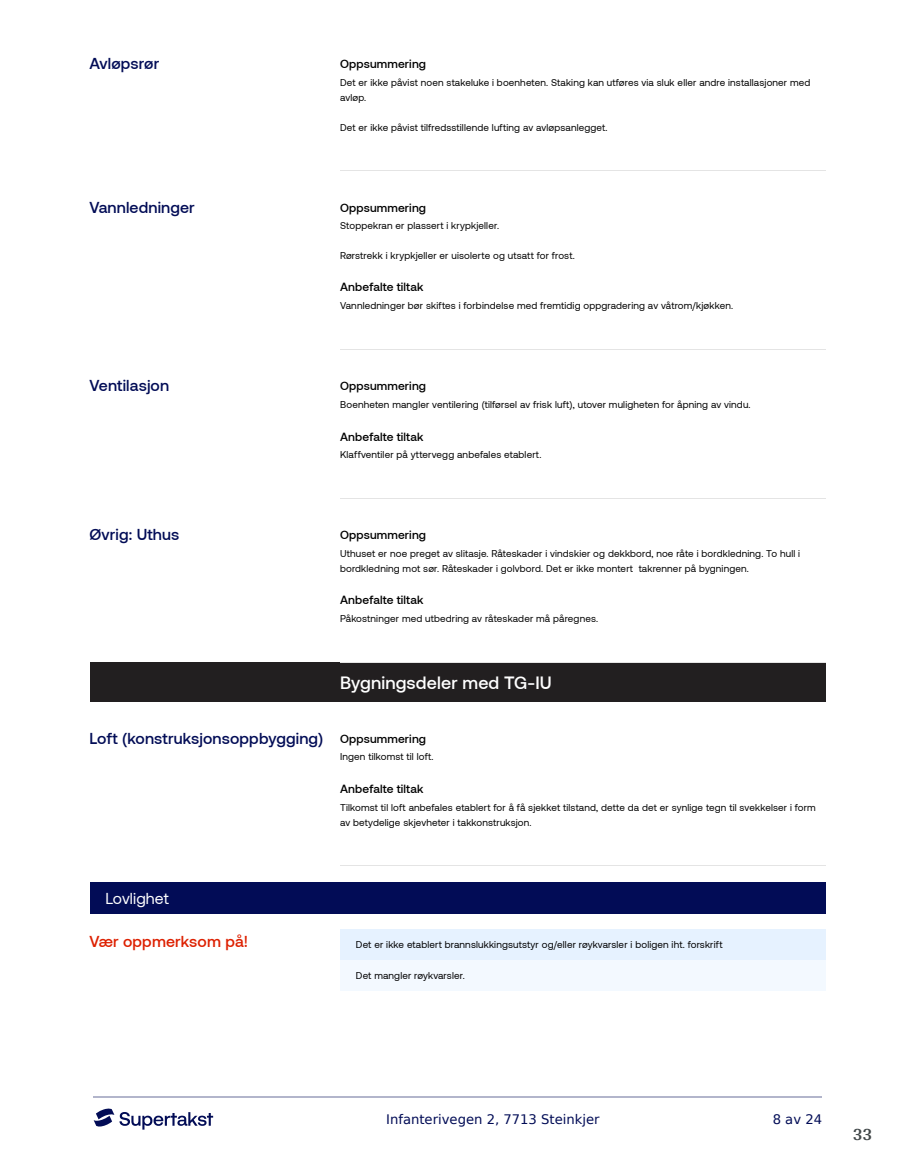
<style>
.page{position:relative;width:915px;height:1172px;background:#fff}
.page>*{position:absolute;margin:0;border:0;box-sizing:border-box;transform-origin:0 0}
.t1{font:700 18px "Arya";color:#414749}
.t2{font:500 17.7px "Aeonik";letter-spacing:.01em;color:#fff}
.t3{font:500 15.75px "Aeonik";letter-spacing:.01em;color:#020c56}
.t4{font:500 15.75px "Aeonik";letter-spacing:.01em;color:#dd2000}
.t5{font:15.75px "Aeonik";letter-spacing:.01em;color:#fff}
.t6{font:13.2px "DejaVu Sans";color:#020c56}
.t7{font:500 11.85px "Aeonik";letter-spacing:.015em;color:#000}
.t8{font:9.9px/14.9px "Aeonik";letter-spacing:.015em;color:#000}
.s1{font-size:11.85px;color:#000}
</style>
<div class="page">
<hr style="left:93px;top:1097px;width:728px;height:1px;background:#b2b5cb">
<svg style="left:94px;top:1108px;width:119px;height:21px"></svg>
<div style="left:89px;top:663px;width:736px;height:39px;background:#221f20"></div>
<div style="left:89px;top:882px;width:736px;height:31px;background:#020c56"></div>
<hr style="left:340px;top:170px;width:485px;height:1px;background:#e4e4e4">
<hr style="left:340px;top:349px;width:485px;height:1px;background:#e4e4e4">
<hr style="left:340px;top:498px;width:485px;height:1px;background:#e4e4e4">
<hr style="left:340px;top:662px;width:485px;height:1px;background:#e4e4e4">
<hr style="left:340px;top:865px;width:485px;height:1px;background:#e4e4e4">
<div style="left:340px;top:960px;width:485px;height:30px;background:#f3f9ff"></div>
<div style="left:340px;top:929px;width:485px;height:31px;background:#e6f2ff"></div>
<h3 class="t3" style="left:89px;top:55px;width:71px">Avløpsrør</h3>
<p class="t7" style="left:340px;top:58px;width:87px">Oppsummering</p>
<p class="t8" style="left:340px;top:75px;width:471px">Det er ikke påvist noen stakeluke i boenheten. Staking kan utføres via sluk eller andre installasjoner med avløp.</p>
<p class="t8" style="left:340px;top:120px;width:269px">Det er ikke påvist tilfredsstillende lufting av avløpsanlegget.</p>
<h3 class="t3" style="left:89px;top:198px;width:107px">Vannledninger</h3>
<p class="t7" style="left:340px;top:201px;width:87px">Oppsummering</p>
<p class="t8" style="left:340px;top:218px;width:160px">Stoppekran er plassert i krypkjeller.</p>
<p class="t8" style="left:340px;top:248px;width:236px">Rørstrekk i krypkjeller er uisolerte og utsatt for frost.</p>
<p class="t7" style="left:340px;top:281px;width:85px">Anbefalte tiltak</p>
<p class="t8" style="left:340px;top:298px;width:394px">Vannledninger bør skiftes i forbindelse med fremtidig oppgradering av våtrom/kjøkken.</p>
<h3 class="t3" style="left:89px;top:377px;width:81px">Ventilasjon</h3>
<p class="t7" style="left:340px;top:379px;width:87px">Oppsummering</p>
<p class="t8" style="left:340px;top:397px;width:412px">Boenheten mangler ventilering (tilførsel av frisk luft), utover muligheten for åpning av vindu.</p>
<p class="t7" style="left:340px;top:430px;width:85px">Anbefalte tiltak</p>
<p class="t8" style="left:340px;top:447px;width:203px">Klaffventiler på yttervegg anbefales etablert.</p>
<h3 class="t3" style="left:89px;top:526px;width:91px">Øvrig: Uthus</h3>
<p class="t7" style="left:340px;top:528px;width:87px">Oppsummering</p>
<p class="t8" style="left:340px;top:546px;width:461px">Uthuset er noe preget av slitasje. Råteskader i vindskier og dekkbord, noe råte i bordkledning. To hull i bordkledning mot sør. Råteskader i golvbord. Det er ikke montert takrenner på bygningen.</p>
<p class="t7" style="left:340px;top:594px;width:85px">Anbefalte tiltak</p>
<p class="t8" style="left:340px;top:611px;width:259px">Påkostninger med utbedring av råteskader må påregnes.</p>
<h2 class="t2" style="left:340px;top:673px;width:213px">Bygningsdeler med TG-IU</h2>
<h3 class="t3" style="left:89px;top:729px;width:338px">Loft (konstruksjonsoppbygging) <span class="s1">Oppsummering</span></h3>
<p class="t8" style="left:340px;top:749px;width:95px">Ingen tilkomst til loft.</p>
<p class="t7" style="left:340px;top:782px;width:85px">Anbefalte tiltak</p>
<p class="t8" style="left:340px;top:800px;width:477px">Tilkomst til loft anbefales etablert for å få sjekket tilstand, dette da det er synlige tegn til svekkelser i form av betydelige skjevheter i takkonstruksjon.</p>
<h3 class="t5" style="left:105px;top:889px;width:65px">Lovlighet</h3>
<h3 class="t4" style="left:89px;top:932px;width:160px">Vær oppmerksom på!</h3>
<p class="t8" style="left:356px;top:937px;width:368px">Det er ikke etablert brannslukkingsutstyr og/eller røykvarsler i boligen iht. forskrift</p>
<p class="t8" style="left:356px;top:968px;width:110px">Det mangler røykvarsler.</p>
<h3 class="t6" style="left:386px;top:1108px;width:215px">Infanterivegen 2, 7713 Steinkjer</h3>
<h3 class="t6" style="left:772px;top:1108px;width:51px">8 av 24</h3>
<h1 class="t1" style="left:852px;top:1123px;width:21px">33</h1>
</div>
